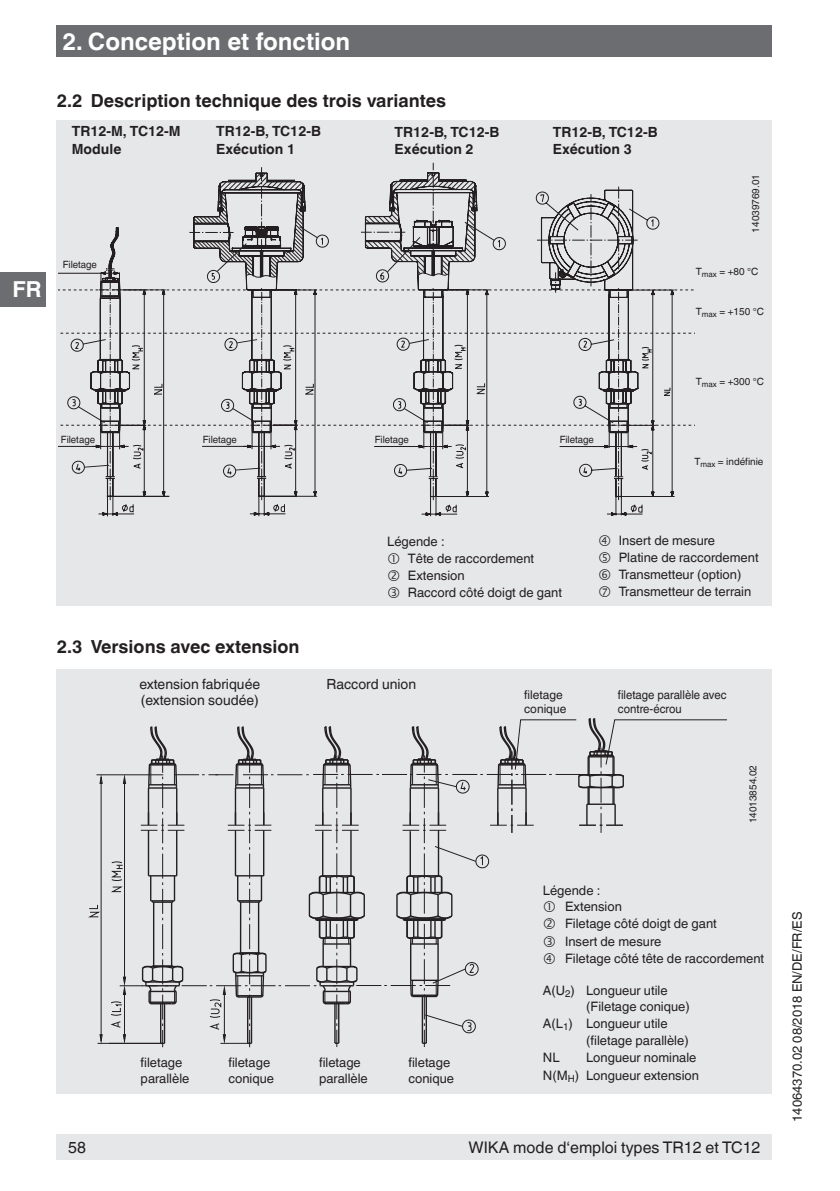
<style>
.page{position:relative;width:840px;height:1191px;background:#fff}
.page>*{position:absolute;margin:0;border:0;box-sizing:border-box;transform-origin:0 0}
.t1{font:700 24px "Helvetica World";color:#fff}
.t2{font:700 22px "Helvetica World";color:#fff}
.t3{font:700 18px "Helvetica World";color:#231f20}
.t4{font:16px "Helvetica World";color:#231f20}
.t5{font:700 14px/17.6px "Helvetica World";color:#231f20}
.t6{font:14px/16px "Helvetica World";color:#231f20}
.t7{font:13px/17px "Helvetica World";color:#231f20}
.t8{font:12px/14px "Helvetica World";color:#231f20;scale:.95 1}
.t9{font:12px/14px "Helvetica World";color:#231f20}
.t10{font:10px "Helvetica World";color:#231f20}
</style>
<div class="page">
<div style="left:57px;top:120px;width:714px;height:485px;background:#e6e7e9"></div>
<div style="left:57px;top:669px;width:714px;height:424px;background:#e6e7e9"></div>
<svg style="left:58px;top:163px;width:635px;height:354px"></svg>
<hr style="left:97px;top:1043px;width:64px;height:1px;background:#231f20">
<hr style="left:96px;top:774px;width:67px;height:1px;background:#231f20">
<hr style="left:101px;top:783px;width:1px;height:251px;background:#231f20">
<svg style="left:99px;top:1034px;width:4px;height:10px"></svg>
<svg style="left:99px;top:774px;width:4px;height:10px"></svg>
<svg style="left:89px;top:904px;width:12px;height:13px"></svg>
<div style="left:57px;top:26px;width:714px;height:31px;background:#6c6d70"></div>
<div style="left:0;top:272px;width:45px;height:34px;background:#6c6d70"></div>
<div style="left:57px;top:1134px;width:714px;height:25px;background:#e6e7e9"></div>
<svg style="left:110px;top:718px;width:615px;height:329px"></svg>
<h1 class="t1" style="left:62px;top:27px;width:289px">2. Conception et fonction</h1>
<h3 class="t3" style="left:57px;top:90px;width:391px">2.2 Description technique des trois variantes</h3>
<p class="t5" style="left:72px;top:123px;width:110px">TR12-M, TC12-M<br>Module</p>
<p class="t5" style="left:216px;top:123px;width:106px">TR12-B, TC12-B<br>Exécution 1</p>
<p class="t5" style="left:394px;top:123px;width:106px">TR12-B, TC12-B<br>Exécution 2</p>
<p class="t5" style="left:552px;top:123px;width:106px">TR12-B, TC12-B<br>Exécution 3</p>
<h2 class="t2" style="left:12px;top:277px;width:30px">FR</h2>
<p class="t10" style="left:63px;top:259px;width:36px">Filetage</p>
<p class="t10" style="left:61px;top:433px;width:36px">Filetage</p>
<p class="t10" style="left:203px;top:433px;width:36px">Filetage</p>
<p class="t10" style="left:374px;top:433px;width:36px">Filetage</p>
<p class="t10" style="left:559px;top:433px;width:36px">Filetage</p>
<p class="t10" style="left:749px;top:233px;width:60px;rotate:-90deg">14039769.01</p>
<p class="t10" style="left:695px;top:266px;width:64px">T<sub>max</sub> = +80 °C</p>
<p class="t10" style="left:695px;top:306px;width:70px">T<sub>max</sub> = +150 °C</p>
<p class="t10" style="left:695px;top:376px;width:70px">T<sub>max</sub> = +300 °C</p>
<p class="t10" style="left:694px;top:456px;width:71px">T<sub>max</sub> = indéfinie</p>
<h3 class="t3" style="left:57px;top:636px;width:244px">2.3 Versions avec extension</h3>
<p class="t7" style="left:407px;top:532px;width:156px;text-indent:-21px">Légende :<br>Tête de raccordement<br>Extension<br>Raccord côté doigt de gant</p>
<p class="t7" style="left:618px;top:531px;width:141px">Insert de mesure<br>Platine de raccordement<br>Transmetteur (option)<br>Transmetteur de terrain</p>
<p class="t6" style="left:139px;top:676px;width:122px">extension fabriquée (extension soudée)</p>
<p class="t6" style="left:326px;top:676px;width:91px">Raccord union</p>
<p class="t7" style="left:141px;top:1054px;width:50px;line-height:16px">filetage parallèle</p>
<p class="t7" style="left:228px;top:1054px;width:47px;line-height:16px">filetage conique</p>
<p class="t7" style="left:319px;top:1054px;width:50px;line-height:16px">filetage parallèle</p>
<p class="t7" style="left:408px;top:1054px;width:47px;line-height:16px">filetage conique</p>
<p class="t9" style="left:524px;top:687px;width:44px">filetage conique</p>
<p class="t8" style="left:617px;top:687px;width:116px">filetage parallèle avec contre-écrou</p>
<p class="t10" style="left:746px;top:823px;width:60px;rotate:-90deg">14013854.02</p>
<p class="t7" style="left:564px;top:882px;width:200px;text-indent:-22px">Légende :<br>Extension<br>Filetage côté doigt de gant<br>Insert de mesure<br>Filetage côté tête de raccordement</p>
<p class="t7" style="left:586px;top:982px;width:105px;line-height:16px;text-indent:-43px">A(U<sub>2</sub>) Longueur utile (Filetage conique)</p>
<p class="t7" style="left:586px;top:1016px;width:104px;line-height:16px;text-indent:-43px">A(L<sub>1</sub>) Longueur utile (filetage parallèle)</p>
<p class="t7" style="left:542px;top:1049px;width:18px">NL</p>
<p class="t7" style="left:542px;top:1049px;width:158px;line-height:17.8px;text-align:right">Longueur nominale<br>N(M<sub>H</sub>) Longueur extension</p>
<p class="t4" style="left:68px;top:1137px;width:19px">58</p>
<p class="t4" style="left:468px;top:1137px;width:293px">WIKA mode d‘emploi types TR12 et TC12</p>
<p class="t7" style="left:788px;top:1121px;width:211px;rotate:-90deg">14064370.02 08/2018 EN/DE/FR/ES</p>
</div>
